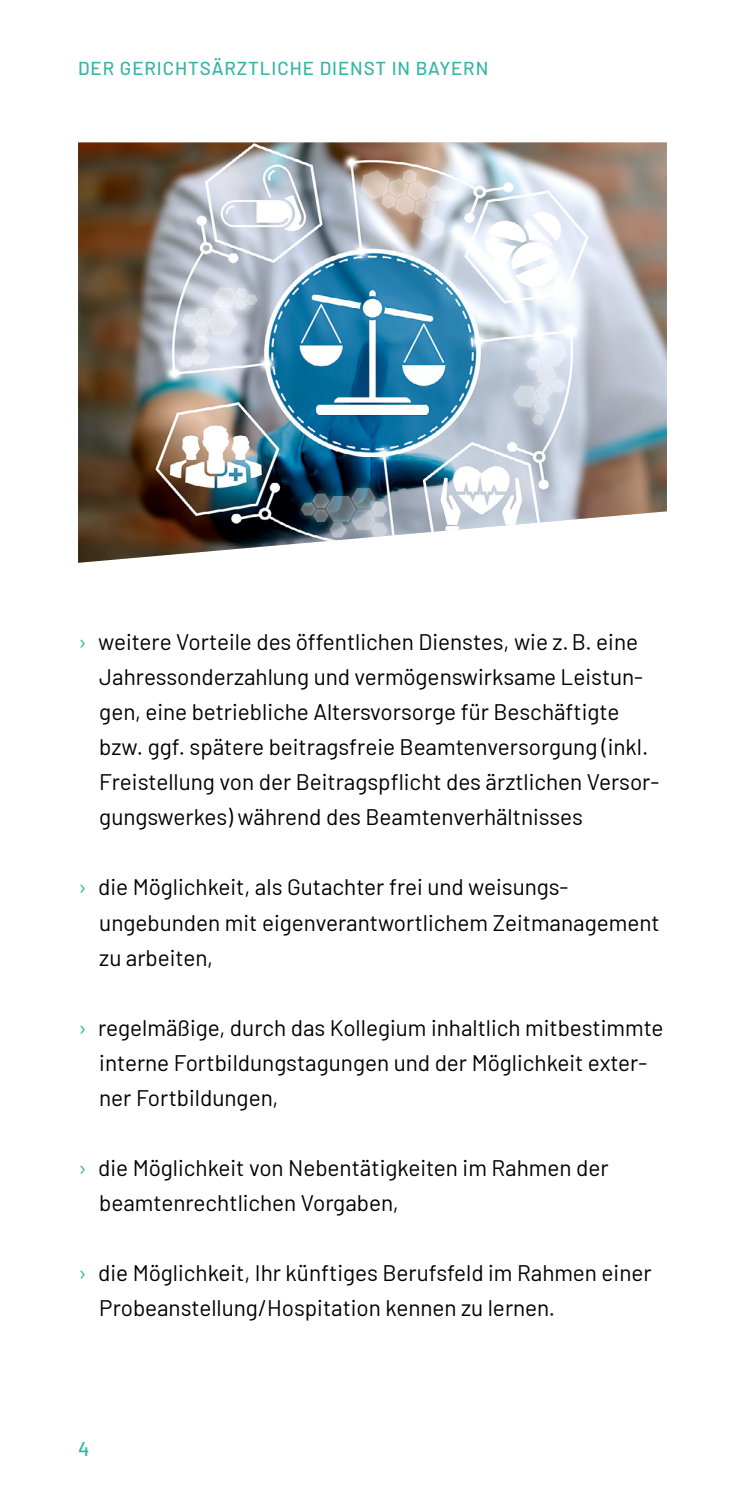
<style>
.page{position:relative;width:745px;height:1489px;background:#fff}
.page>*{position:absolute;margin:0;border:0;box-sizing:border-box;transform-origin:0 0}
.t1{font:22.5px/35px "Barlow";color:#000}
.t2{font:500 20px "Barlow";color:#36b5a6}
.t3{font:500 18.75px "Barlow";letter-spacing:.05em;color:#36b5a6}
.s1{color:#36b5a6}
</style>
<div class="page">
<img style="left:78px;top:142px;width:588px;height:421px">
<p class="t3" style="left:78px;top:55px;width:411px">DER GERICHTSÄRZTLICHE DIENST IN BAYERN</p>
<p class="t1" style="left:99px;top:623px;width:561px;text-indent:-21px"><span class="s1">›</span> weitere Vorteile des öffentlichen Dienstes, wie z.B. eine Jahressonderzahlung und vermögenswirksame Leistun&shy;gen, eine betriebliche Altersvorsorge für Beschäftigte bzw. ggf. spätere beitragsfreie Beamtenversorgung (inkl.<br>Freistellung von der Beitragspflicht des ärztlichen Versor&shy;gungswerkes) während des Beamtenverhältnisses</p>
<p class="t1" style="left:99px;top:868px;width:561px;text-indent:-21px"><span class="s1">›</span> die Möglichkeit, als Gutachter frei und weisungs&shy;ungebunden mit eigenverantwortlichem Zeitmanagement zu arbeiten,</p>
<p class="t1" style="left:99px;top:1008px;width:565px;text-indent:-21px"><span class="s1">›</span> regelmäßige, durch das Kollegium inhaltlich mitbestimmte interne Fortbildungstagungen und der Möglichkeit exter&shy;ner Fortbildungen,</p>
<p class="t1" style="left:99px;top:1148px;width:510px;text-indent:-21px"><span class="s1">›</span> die Möglichkeit von Nebentätigkeiten im Rahmen der beamtenrechtlichen Vorgaben,</p>
<p class="t1" style="left:99px;top:1253px;width:553px;text-indent:-21px"><span class="s1">›</span> die Möglichkeit, Ihr künftiges Berufsfeld im Rahmen einer<br>Probeanstellung/Hospitation kennen zu lernen.</p>
<p class="t2" style="left:78px;top:1433px;width:13px">4</p>
</div>
